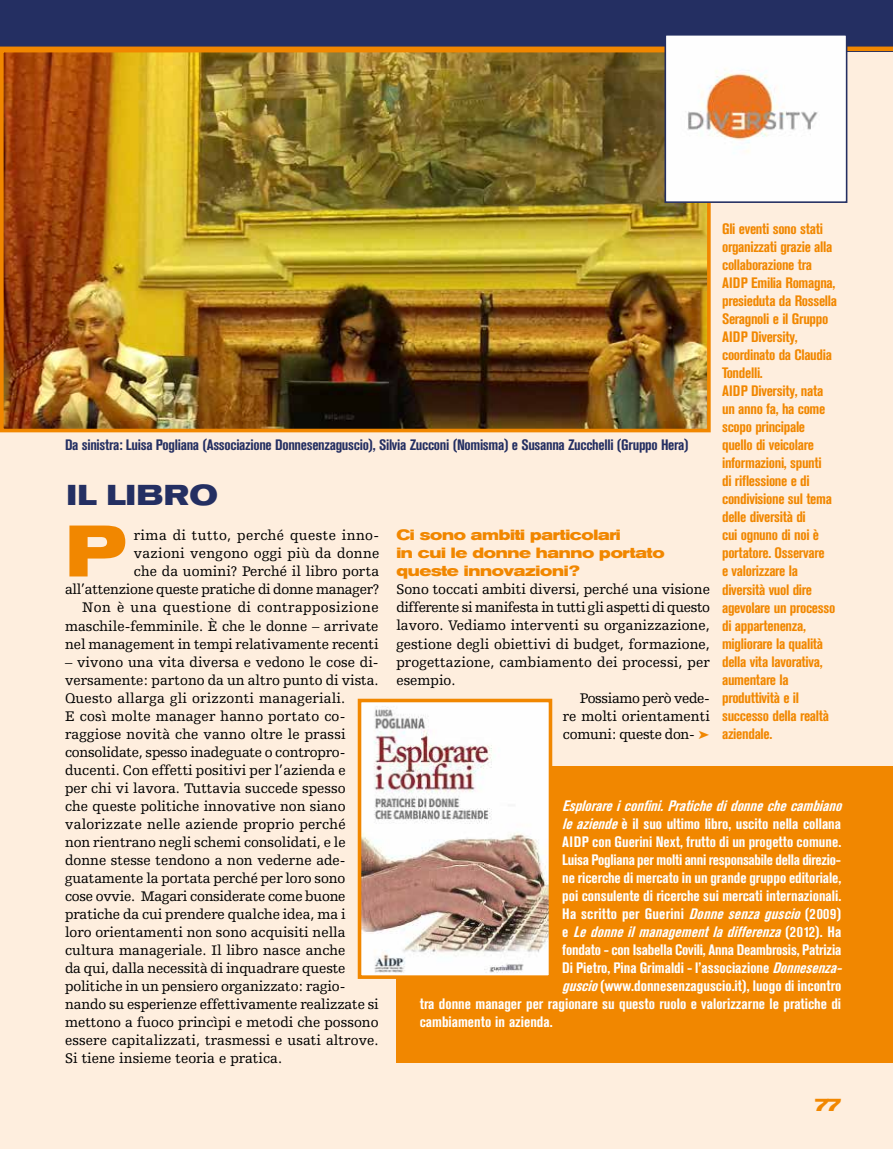
<style>
.page{position:relative;width:893px;height:1149px;background:#fff}
.page>*{position:absolute;margin:0;border:0;box-sizing:border-box;transform-origin:0 0}
.t1{font:700 expanded 72px "Akzidenz Grotesk BE";color:#f18700}
.t2{font:700 expanded 28.5px "Akzidenz Grotesk BE";letter-spacing:.01em;color:#242f62}
.t3{font:700 expanded 18px "Akzidenz Grotesk BE";color:#f18700}
.t4{font:700 condensed 15px/18px "Akzidenz Grotesk BE";letter-spacing:-.02em;color:#f18700;scale:1.05 1}
.t5{font:700 condensed 15px "Akzidenz Grotesk BE";color:#fff;scale:1.05 1}
.t6{font:700 condensed 15px "Akzidenz Grotesk BE";letter-spacing:-.02em;color:#242f62;scale:1.05 1}
.t7{font:italic 700 condensed 15px "Akzidenz Grotesk BE";color:#fff;scale:1.05 1}
.t8{font:700 condensed 15px "Akzidenz Grotesk BE";letter-spacing:-.02em;color:#fff;scale:1.05 1}
.t9{font:14.7px/18px "Humanist Slabserif 712 BT";color:#000;text-align:right}
.t10{font:700 expanded 14.7px/18px "Akzidenz Grotesk BE";letter-spacing:-.02em;color:#f18700}
.t11{font:14.7px "Humanist Slabserif 712 BT";letter-spacing:-.025em;color:#000}
.t12{font:14.7px "Humanist Slabserif 712 BT";letter-spacing:-.02em;color:#000}
.s1{font-style:italic}
.s2{font-style:normal}
</style>
<div class="page">
<div style="left:0;top:0;width:893px;height:1148px;background:#feeede"></div>
<div style="left:0;top:0;width:893px;height:51px;background:#242f62"></div>
<hr style="left:0;top:47px;width:893px;height:4px;background:#f18700">
<div style="left:396px;top:765px;width:497px;height:297px;background:#f18700"></div>
<img style="left:363px;top:703px;width:184px;height:270px">
<div style="left:358px;top:698px;width:194px;height:280px;border:4px solid #f18700"></div>
<img style="left:5px;top:54px;width:701px;height:373px">
<div style="left:0;top:49px;width:711px;height:383px;border:4px solid #f18700"></div>
<img style="left:667px;top:37px;width:177px;height:163px">
<div style="left:664px;top:34px;width:183px;height:169px;border:2px solid #242f62"></div>
<p class="t4" style="left:722px;top:220px;width:111px">Gli eventi sono stati organizzati grazie alla collaborazione tra<br>AIDP Emilia Romagna, presieduta da Rossella<br>Seragnoli e il Gruppo<br>AIDP Diversity, coordinato da Claudia<br>Tondelli.<br>AIDP Diversity, nata un anno fa, ha come scopo principale quello di veicolare informazioni, spunti<br>di riflessione e di condivisione sul tema delle diversità di<br>cui ognuno di noi è portatore. Osservare<br>e valorizzare la diversità vuol dire agevolare un processo di appartenenza, migliorare la qualità della vita lavorativa, aumentare la produttività e il successo della realtà aziendale.</p>
<p class="t6" style="left:65px;top:436px;width:595px">Da sinistra: Luisa Pogliana (Associazione Donnesenzaguscio), Silvia Zucconi (Nomisma) e Susanna Zucchelli (Gruppo Hera)</p>
<h2 class="t2" style="left:66px;top:478px;width:153px">IL LIBRO</h2>
<h1 class="t1" style="left:65px;top:509px;width:61px">P</h1>
<p class="t10" style="left:396px;top:526px;width:270px">Ci sono ambiti particolari<br>in cui le donne hanno portato queste innovazioni?</p>
<p class="t9" style="left:396px;top:580px;width:315px">Sono toccati ambiti diversi, perché una visione</p>
<p class="t11" style="left:396px;top:598px;width:315px">differente si manifesta in tutti gli aspetti di questo</p>
<p class="t9" style="left:396px;top:616px;width:315px">lavoro. Vediamo interventi su organizzazione,</p>
<p class="t9" style="left:396px;top:634px;width:315px">gestione degli obiettivi di budget, formazione,</p>
<p class="t9" style="left:396px;top:652px;width:315px">progettazione, cambiamento dei processi, per</p>
<p class="t9" style="left:396px;top:670px;width:61px">esempio.</p>
<p class="t12" style="left:580px;top:688px;width:131px">Possiamo però vede-</p>
<p class="t9" style="left:563px;top:706px;width:149px">re molti orientamenti</p>
<p class="t9" style="left:563px;top:724px;width:134px">comuni: queste don-</p>
<p class="t9" style="left:65px;top:526px;width:316px">rima di tutto, perché queste inno-<br>vazioni vengono oggi più da donne<br>che da uomini? Perché il libro porta all’attenzione queste pratiche di donne manager?<br>Non è una questione di contrapposizione maschile-femminile. È che le donne – arrivate nel management in tempi relativamente recenti</p>
<p class="t9" style="left:65px;top:652px;width:315px;text-align:left">– vivono una vita diversa e vedono le cose di&shy;versamente: partono da un altro punto di vista.<br>Questo allarga gli orizzonti manageriali.<br>E così molte manager hanno portato co&shy;raggiose novità che vanno oltre le prassi consolidate, spesso inadeguate o contropro&shy;ducenti. Con effetti positivi per l’azienda e<br>per chi vi lavora. Tuttavia succede spesso<br>che queste politiche innovative non siano valorizzate nelle aziende proprio perché<br>non rientrano negli schemi consolidati, e le donne stesse tendono a non vederne ade&shy;guatamente la portata perché per loro sono<br>cose ovvie. Magari considerate come buone pratiche da cui prendere qualche idea, ma i<br>loro orientamenti non sono acquisiti nella cultura manageriale. Il libro nasce anche<br>da qui, dalla necessità di inquadrare queste politiche in un pensiero organizzato: ragio&shy;nando su esperienze effettivamente realizzate si mettono a fuoco princìpi e metodi che possono essere capitalizzati, trasmessi e usati altrove.<br>Si tiene insieme teoria e pratica.</p>
<p class="t7" style="left:562px;top:796px;width:272px">Esplorareiconfini.Pratichedidonnechecambiano</p>
<p class="t5" style="left:562px;top:814px;width:267px"><span class="s1">leaziende</span>è il suo ultimo libro, uscito nella collana</p>
<p class="t5" style="left:562px;top:832px;width:267px">AIDP con Guerini Next, frutto di un progetto comune.</p>
<p class="t8" style="left:562px;top:850px;width:267px">Luisa Pogliana per molti anni responsabile della direzio-</p>
<p class="t5" style="left:562px;top:868px;width:267px">ne ricerche di mercato in un grande gruppo editoriale,</p>
<p class="t5" style="left:562px;top:886px;width:267px">poi consulente di ricerche sui mercati internazionali.</p>
<p class="t5" style="left:562px;top:904px;width:267px">Ha scritto per Guerini <span class="s1">Donnesenzaguscio</span>(2009)</p>
<p class="t7" style="left:562px;top:922px;width:267px"><span class="s2">e</span> Ledonneilmanagementladifferenza<span class="s2">( 2 0 1 2 ) . H a</span></p>
<p class="t5" style="left:562px;top:940px;width:267px">fondato - con Isabella Covili, Anna Deambrosis, Patrizia</p>
<p class="t5" style="left:562px;top:958px;width:272px">Di Pietro, Pina Grimaldi - l’associazione <span class="s1">Donnesenza-</span></p>
<p class="t5" style="left:562px;top:976px;width:267px"><span class="s1">guscio</span>(www.donnesenzaguscio.it), luogo di incontro</p>
<p class="t5" style="left:420px;top:994px;width:403px">tra donne manager per ragionare su questo ruolo e valorizzarne le pratiche di</p>
<p class="t5" style="left:420px;top:1012px;width:128px">cambiamento in azienda.</p>
<p class="t3" style="left:814px;top:1094px;width:29px">77</p>
</div>
